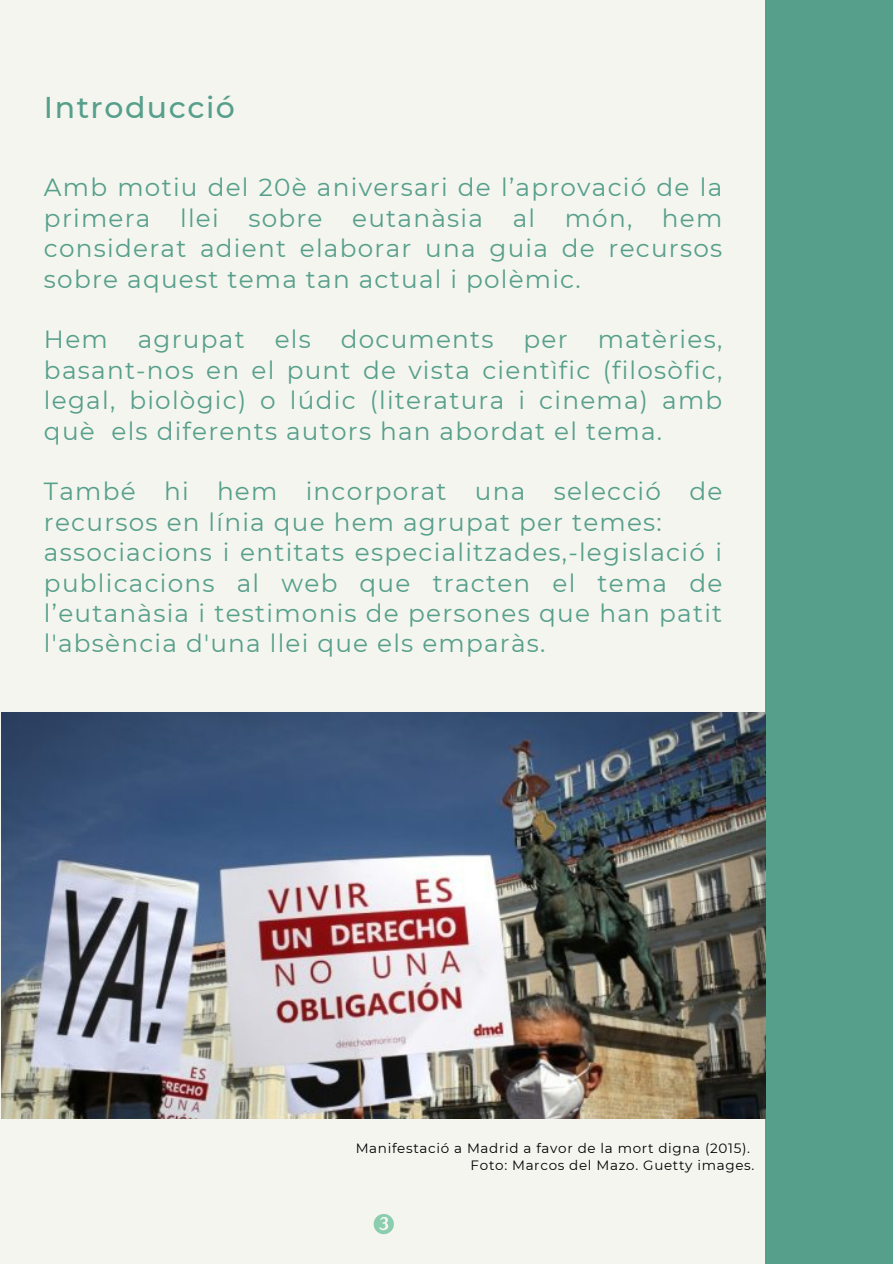
<style>
.page{position:relative;width:893px;height:1264px;background:#fff}
.page>*{position:absolute;margin:0;border:0;box-sizing:border-box;transform-origin:0 0}
.t1{font:500 30px "Montserrat";letter-spacing:.05em;color:#569f8b}
.t2{font:24.75px/30.3px "Montserrat";letter-spacing:.05em;color:#569f8b;text-align:justify}
.t3{font:13.5px "Montserrat";letter-spacing:.05em;color:#000}
</style>
<div class="page">
<div style="left:0;top:0;width:892px;height:1263px;background:#f4f5ef"></div>
<div style="left:764px;top:0;width:128px;height:1263px;background:#569f8b"></div>
<img style="left:1px;top:712px;width:764px;height:406px">
<svg style="left:373px;top:1214px;width:21px;height:20px"></svg>
<p class="t1" style="left:44px;top:89px;width:192px">Introducció</p>
<h2 class="t2" style="left:44px;top:172px;width:679px">Amb motiu del 20è aniversari de l’aprovació de la primera llei sobre eutanàsia al món, hem considerat adient elaborar una guia de recursos sobre aquest tema tan actual i polèmic.</h2>
<h2 class="t2" style="left:44px;top:324px;width:679px">Hem agrupat els documents per matèries, basant-nos en el punt de vista cientìfic (filosòfic, legal, biològic) o lúdic (literatura i cinema) amb què els diferents autors han abordat el tema.</h2>
<h2 class="t2" style="left:44px;top:476px;width:679px;text-align:left">També hi hem incorporat una selecció de recursos en línia que hem agrupat per temes: associacions i entitats especialitzades,-legislació i publicacions al web que tracten el tema de l’eutanàsia i testimonis de persones que han patit l'absència d'una llei que els emparàs.</h2>
<p class="t3" style="left:355px;top:1139px;width:396px">Manifestació a Madrid a favor de la mort digna (2015).</p>
<p class="t3" style="left:470px;top:1156px;width:285px">Foto: Marcos del Mazo. Guetty images.</p>
</div>
